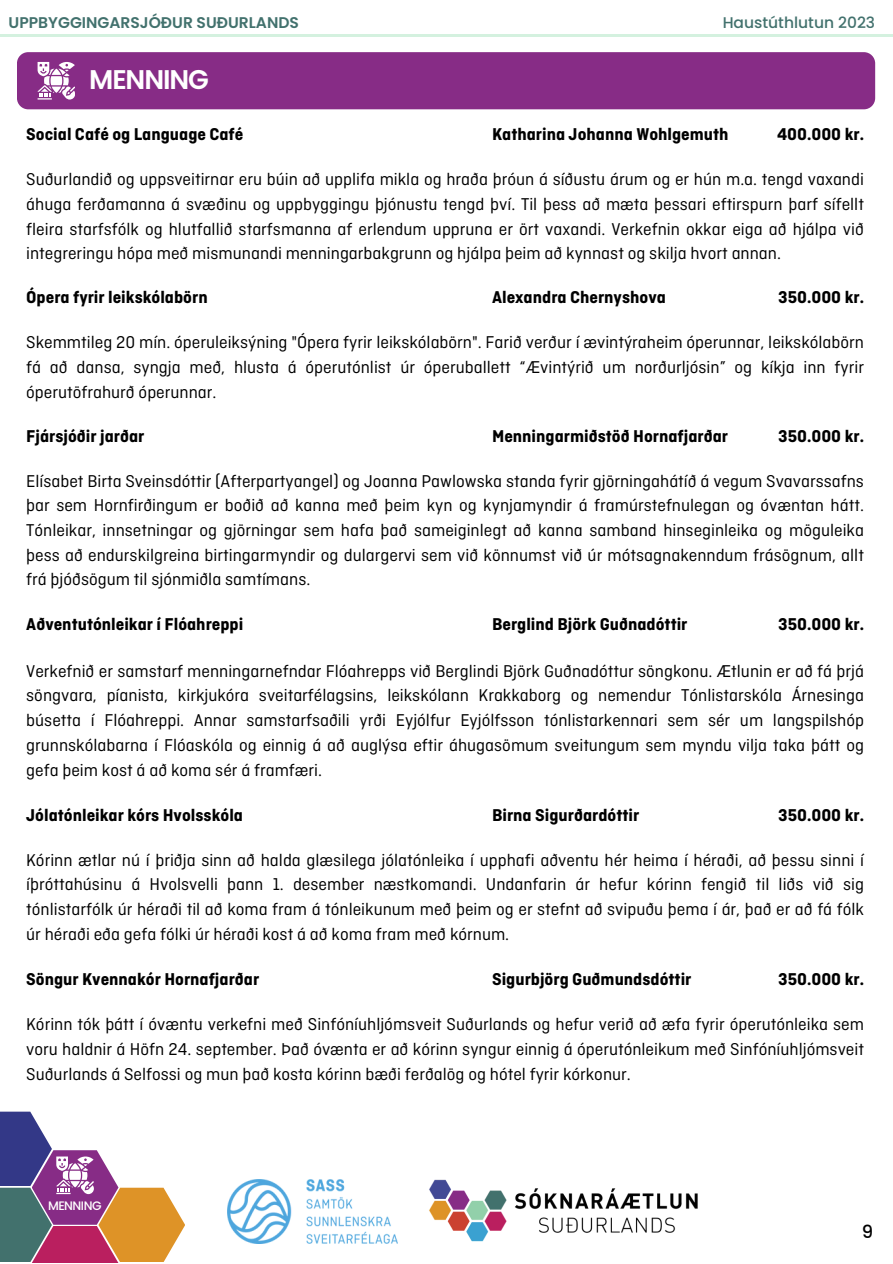
<style>
.page{position:relative;width:893px;height:1264px;background:#fff}
.page>*{position:absolute;margin:0;border:0;box-sizing:border-box;transform-origin:0 0}
.t1{font:600 27px "Poppins";letter-spacing:-.04em;color:#fff}
.t2{font:18px/24.8px "Ciutadella";color:#000;text-align:justify}
.t3{font:700 18px "Ciutadella";color:#000}
.t4{font:500 18px "Poppins";color:#000}
.t5{font:600 15.45px "Poppins";color:#42716d}
.t6{font:500 15.45px "Poppins";color:#42716d}
.t7{font:500 12.3px "Poppins";letter-spacing:-.04em;color:#fff}
</style>
<div class="page">
<hr style="left:0;top:34px;width:892px;height:2px;background:#d4f1df">
<div style="left:17px;top:52px;width:858px;height:57px;background:#872c86;border-radius:11px"></div>
<svg style="left:32px;top:1150px;width:153px;height:112px"></svg>
<svg style="left:52px;top:1225px;width:66px;height:37px;background:#c2395f"></svg>
<svg style="left:0;top:1187px;width:52px;height:75px;background:#596973"></svg>
<svg style="left:0;top:1111px;width:52px;height:75px;background:#555196"></svg>
<svg style="left:38px;top:62px;width:37px;height:37px"></svg>
<img style="left:228px;top:1179px;width:170px;height:63px">
<img style="left:429px;top:1179px;width:269px;height:63px">
<p class="t5" style="left:9px;top:11px;width:292px">UPPBYGGINGARSJÓÐUR SUÐURLANDS</p>
<p class="t6" style="left:722px;top:11px;width:154px">Haustúthlutun 2023</p>
<p class="t1" style="left:89px;top:60px;width:121px">MENNING</p>
<p class="t3" style="left:26px;top:125px;width:219px">Social Café og Language Café</p>
<p class="t3" style="left:492px;top:125px;width:238px">Katharina Johanna Wohlgemuth</p>
<p class="t3" style="left:777px;top:125px;width:88px">400.000 kr.</p>
<p class="t2" style="left:26px;top:168px;width:839px">Suðurlandið og uppsveitirnar eru búin að upplifa mikla og hraða þróun á síðustu árum og er hún m.a. tengd vaxandi áhuga ferðamanna á svæðinu og uppbyggingu þjónustu tengd því. Til þess að mæta þessari eftirspurn þarf sífellt fleira starfsfólk og hlutfallið starfsmanna af erlendum uppruna er ört vaxandi. Verkefnin okkar eiga að hjálpa við integreringu hópa með mismunandi menningarbakgrunn og hjálpa þeim að kynnast og skilja hvort annan.</p>
<p class="t3" style="left:26px;top:288px;width:183px">Ópera fyrir leikskólabörn</p>
<p class="t3" style="left:492px;top:288px;width:175px">Alexandra Chernyshova</p>
<p class="t3" style="left:778px;top:288px;width:87px">350.000 kr.</p>
<p class="t2" style="left:26px;top:331px;width:839px">Skemmtileg 20 mín. óperuleiksýning "Ópera fyrir leikskólabörn". Farið verður í ævintýraheim óperunnar, leikskólabörn fá að dansa, syngja með, hlusta á óperutónlist úr óperuballett “Ævintýrið um norðurljósin” og kíkja inn fyrir óperutöfrahurð óperunnar.</p>
<p class="t3" style="left:26px;top:426px;width:120px">Fjársjóðir jarðar</p>
<p class="t3" style="left:492px;top:426px;width:237px">Menningarmiðstöð Hornafjarðar</p>
<p class="t3" style="left:778px;top:426px;width:87px">350.000 kr.</p>
<p class="t2" style="left:26px;top:469px;width:839px">Elísabet Birta Sveinsdóttir (Afterpartyangel) og Joanna Pawlowska standa fyrir gjörningahátíð á vegum Svavarssafns þar sem Hornfirðingum er boðið að kanna með þeim kyn og kynjamyndir á framúrstefnulegan og óvæntan hátt.<br>Tónleikar, innsetningar og gjörningar sem hafa það sameiginlegt að kanna samband hinseginleika og möguleika þess að endurskilgreina birtingarmyndir og dulargervi sem við könnumst við úr mótsagnakenndum frásögnum, allt frá þjóðsögum til sjónmiðla samtímans.</p>
<p class="t3" style="left:26px;top:615px;width:218px">Aðventutónleikar í Flóahreppi</p>
<p class="t3" style="left:492px;top:615px;width:197px">Berglind Björk Guðnadóttir</p>
<p class="t3" style="left:778px;top:615px;width:87px">350.000 kr.</p>
<p class="t2" style="left:26px;top:659px;width:839px">Verkefnið er samstarf menningarnefndar Flóahrepps við Berglindi Björk Guðnadóttur söngkonu. Ætlunin er að fá þrjá söngvara, píanista, kirkjukóra sveitarfélagsins, leikskólann Krakkaborg og nemendur Tónlistarskóla Árnesinga búsetta í Flóahreppi. Annar samstarfsaðili yrði Eyjólfur Eyjólfsson tónlistarkennari sem sér um langspilshóp grunnskólabarna í Flóaskóla og einnig á að auglýsa eftir áhugasömum sveitungum sem myndu vilja taka þátt og gefa þeim kost á að koma sér á framfæri.</p>
<p class="t3" style="left:26px;top:805px;width:218px">Jólatónleikar kórs Hvolsskóla</p>
<p class="t3" style="left:492px;top:805px;width:149px">Birna Sigurðardóttir</p>
<p class="t3" style="left:778px;top:805px;width:87px">350.000 kr.</p>
<p class="t2" style="left:26px;top:848px;width:839px">Kórinn ætlar nú í þriðja sinn að halda glæsilega jólatónleika í upphafi aðventu hér heima í héraði, að þessu sinni í íþróttahúsinu á Hvolsvelli þann 1. desember næstkomandi. Undanfarin ár hefur kórinn fengið til liðs við sig tónlistarfólk úr héraði til að koma fram á tónleikunum með þeim og er stefnt að svipuðu þema í ár, það er að fá fólk úr héraði eða gefa fólki úr héraði kost á að koma fram með kórnum.</p>
<p class="t3" style="left:26px;top:969px;width:234px">Söngur Kvennakór Hornafjarðar</p>
<p class="t3" style="left:492px;top:969px;width:201px">Sigurbjörg Guðmundsdóttir</p>
<p class="t3" style="left:778px;top:969px;width:87px">350.000 kr.</p>
<p class="t2" style="left:26px;top:1013px;width:839px">Kórinn tók þátt í óvæntu verkefni með Sinfóníuhljómsveit Suðurlands og hefur verið að æfa fyrir óperutónleika sem voru haldnir á Höfn 24. september. Það óvænta er að kórinn syngur einnig á óperutónleikum með Sinfóníuhljómsveit Suðurlands á Selfossi og mun það kosta kórinn bæði ferðalög og hótel fyrir kórkonur.</p>
<p class="t7" style="left:48px;top:1196px;width:55px">MENNING</p>
<p class="t4" style="left:861px;top:1218px;width:13px">9</p>
</div>
